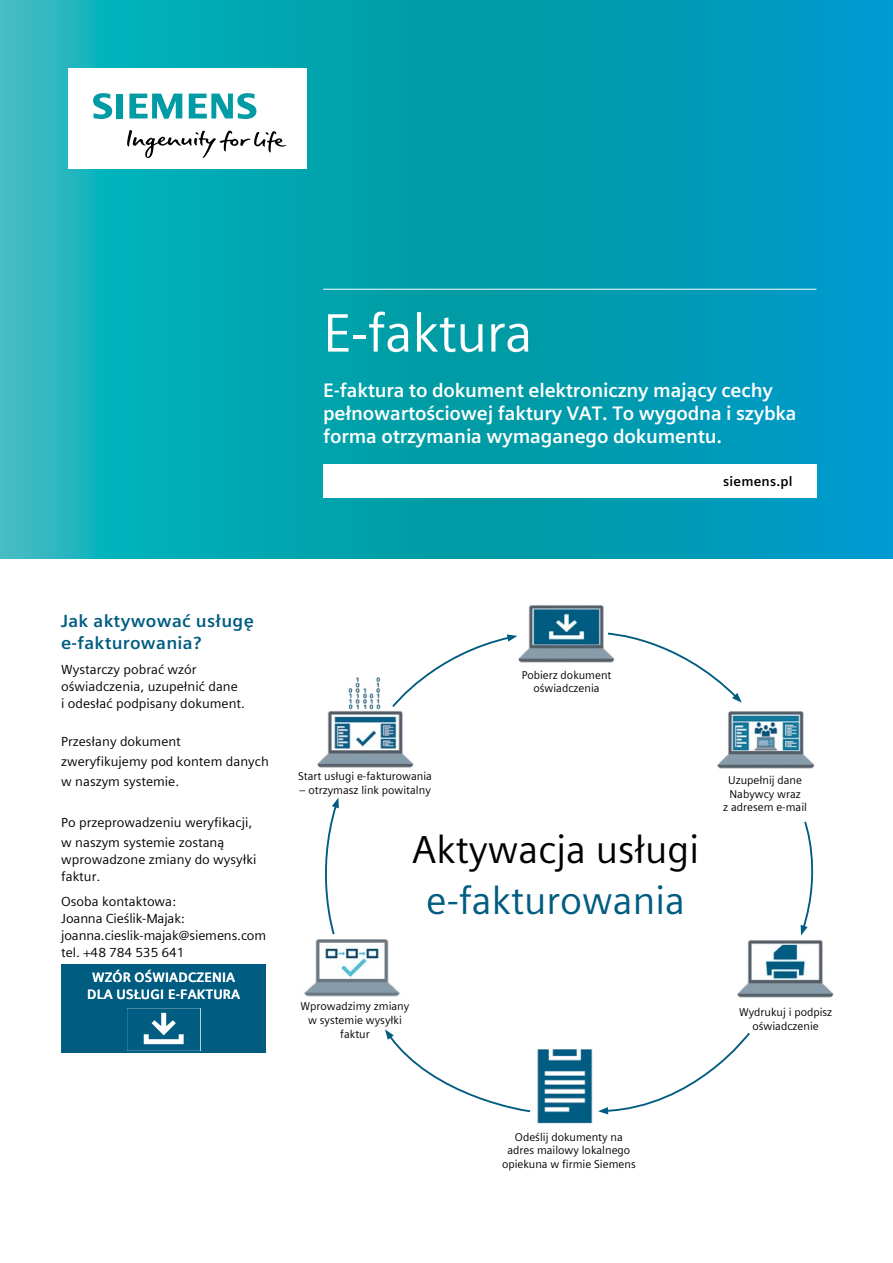
<style>
.page{position:relative;width:893px;height:1263px;background:#fff}
.page>*{position:absolute;margin:0;border:0;box-sizing:border-box;transform-origin:0 0}
.t1{font:54px "Siemens Sans Global";letter-spacing:-.01em;color:#fff}
.t2{font:38.85px "Siemens Sans Global";color:#000}
.t3{font:38.85px "Siemens Sans Global";color:#005c81}
.t4{font:700 19.5px/23.4px "Siemens Sans Global";letter-spacing:-.01em;color:#fff}
.t5{font:700 17.55px/22.8px "Siemens Sans Global";letter-spacing:.015em;color:#005c81}
.t6{font:700 13.5px/17px "Siemens Sans Global";letter-spacing:.015em;color:#fff;text-align:center}
.t7{font:700 13.5px "Siemens Sans Global";letter-spacing:.015em;color:#000}
.t8{font:13.2px/17.1px "Siemens Sans Global";color:#000}
.t9{font:11.25px/13.5px "Siemens Sans Global";color:#000;text-align:center}
</style>
<div class="page">
<svg style="left:0;top:0;width:893px;height:558px;background:#06a2b5"></svg>
<div style="left:323px;top:464px;width:493px;height:33px;background:#fff"></div>
<hr style="left:323px;top:289px;width:493px;height:1px;background:#fff">
<div style="left:68px;top:68px;width:238px;height:101px;background:#fff"></div>
<svg style="left:127px;top:130px;width:159px;height:28px"></svg>
<svg style="left:93px;top:93px;width:30px;height:26px"></svg>
<svg style="left:129px;top:94px;width:53px;height:25px"></svg>
<svg style="left:189px;top:93px;width:67px;height:26px"></svg>
<div style="left:61px;top:964px;width:205px;height:88px;background:#005c81"></div>
<svg style="left:127px;top:1008px;width:73px;height:43px"></svg>
<img style="left:537px;top:1049px;width:56px;height:75px">
<img style="left:518px;top:605px;width:88px;height:58px">
<img style="left:717px;top:711px;width:98px;height:58px">
<img style="left:737px;top:935px;width:97px;height:63px">
<img style="left:317px;top:677px;width:97px;height:91px">
<img style="left:304px;top:939px;width:96px;height:58px">
<svg style="left:606px;top:632px;width:136px;height:71px"></svg>
<svg style="left:801px;top:821px;width:13px;height:114px"></svg>
<svg style="left:598px;top:1032px;width:152px;height:82px"></svg>
<svg style="left:385px;top:1029px;width:146px;height:84px"></svg>
<svg style="left:325px;top:798px;width:14px;height:137px"></svg>
<svg style="left:391px;top:634px;width:126px;height:74px"></svg>
<h1 class="t1" style="left:323px;top:292px;width:211px">E-faktura</h1>
<h3 class="t4" style="left:323px;top:378px;width:475px">E-faktura to dokument elektroniczny mający cechy pełnowartościowej faktury VAT. To wygodna i szybka forma otrzymania wymaganego dokumentu.</h3>
<p class="t7" style="left:723px;top:471px;width:71px">siemens.pl</p>
<h3 class="t5" style="left:61px;top:609px;width:194px">Jak aktywować usługę e-fakturowania?</h3>
<p class="t8" style="left:61px;top:660px;width:185px">Wystarczy pobrać wzór oświadczenia, uzupełnić dane<br>i odesłać podpisany dokument.</p>
<p class="t8" style="left:61px;top:732px;width:209px;line-height:20px">Przesłany dokument zweryfikujemy pod kontem danych w naszym systemie.</p>
<p class="t8" style="left:61px;top:813px;width:193px;line-height:19.2px">Po przeprowadzeniu weryfikacji, w naszym systemie zostaną</p>
<p class="t8" style="left:61px;top:851px;width:197px">wprowadzone zmiany do wysyłki faktur.</p>
<p class="t8" style="left:61px;top:892px;width:207px">Osoba kontaktowa:<br>Joanna Cieślik-Majak: joanna.cieslik-majak@siemens.com tel. +48 784 535 641</p>
<p class="t6" style="left:87px;top:969px;width:154px">WZÓR OŚWIADCZENIA<br>DLA USŁUGI E-FAKTURA</p>
<p class="t9" style="left:522px;top:668px;width:91px">Pobierz dokument oświadczenia</p>
<p class="t9" style="left:298px;top:769px;width:135px">Start usługi e-fakturowania</p>
<p class="t9" style="left:299px;top:783px;width:133px">– otrzymasz link powitalny</p>
<h2 class="t2" style="left:412px;top:820px;width:288px">Aktywacja usługi</h2>
<h2 class="t3" style="left:426px;top:871px;width:260px">e-fakturowania</h2>
<p class="t9" style="left:723px;top:774px;width:85px">Uzupełnij dane<br>Nabywcy wraz<br>z adresem e-mail</p>
<p class="t9" style="left:301px;top:1000px;width:110px">Wprowadzimy zmiany w systemie wysyłki faktur</p>
<p class="t9" style="left:739px;top:1005px;width:95px">Wydrukuj i podpisz oświadczenie</p>
<p class="t9" style="left:502px;top:1130px;width:135px">Odeślij dokumenty na adres mailowy lokalnego opiekuna w firmie Siemens</p>
</div>
